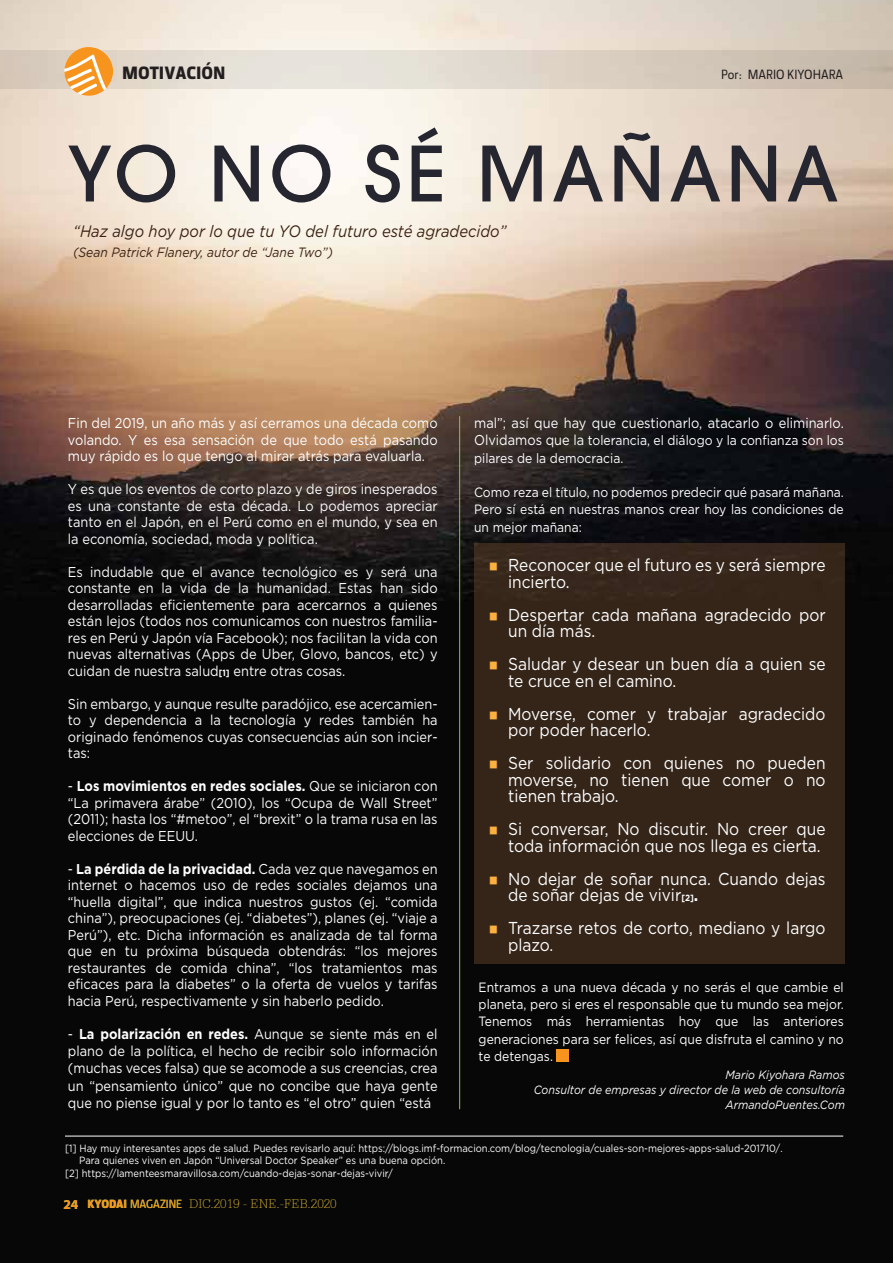
<style>
.page{position:relative;width:893px;height:1263px;background:#fff}
.page>*{position:absolute;margin:0;border:0;box-sizing:border-box;transform-origin:0 0}
.t1{font:500 75.6px "Avant Garde";letter-spacing:.065em;color:#262630}
.t2{font:900 18px "Section";color:#221e1f}
.t3{font:17.25px/16.5px "Gotham";color:#fff;scale:.9 1}
.t4{font:italic 16.5px "Gotham";color:#3b2213;scale:.9 1}
.t5{font:14.25px/16.5px "Gotham";color:#fff;text-align:justify;scale:.9 1}
.t6{font:13.5px/17.2px "Gotham";color:#fff;text-align:justify;scale:.9 1}
.t7{font:100 13.5px "Serifa BT";color:#f7941d}
.t8{font:italic 13.5px "Gotham";color:#3b2213;scale:.9 1}
.t9{font:500 13.5px "Section";color:#221e1f}
.t10{font:italic 12px/15px "Gotham";color:#fff;text-align:right;scale:.9 1}
.t11{font:10.5px "Gotham";color:#fff;scale:.9 1}
.s1{font-weight:700;font-size:9px}
.s2{font-weight:700}
.s3{font-size:14.25px}
.s4{font-family:"Myriad Pro";font-weight:700}
.s5{font-family:"Section";font-weight:900;font-size:12px}
.s6{font-family:"Section";font-weight:500;font-size:12px}
</style>
<div class="page">
<img style="left:0;top:0;width:893px;height:1263px">
<div style="left:474px;top:544px;width:370px;height:420px;background:#352519"></div>
<svg style="left:0;top:51px;width:893px;height:38px;background:#dad1c5"></svg>
<svg style="left:64px;top:45px;width:50px;height:51px;background:#f4b972"></svg>
<hr style="left:65px;top:1136px;width:778px;height:1px;background:#fff">
<hr style="left:459px;top:416px;width:1px;height:693px;background:#8dc63e">
<div style="left:556px;top:1049px;width:12px;height:12px;background:#f7941d"></div>
<p class="t2" style="left:122px;top:62px;width:105px">MOTIVACIÓN</p>
<p class="t9" style="left:721px;top:66px;width:124px">Por: MARIO KIYOHARA</p>
<h1 class="t1" style="left:67px;top:127px;width:772px">YO NO SÉ MAÑANA</h1>
<p class="t4" style="left:73px;top:221px;width:483px">“Haz algo hoy por lo que tu YO del futuro esté agradecido”</p>
<p class="t8" style="left:73px;top:243px;width:290px">(Sean Patrick Flanery, autor de “Jane Two”)</p>
<p class="t5" style="left:68px;top:415px;width:412px">Fin del 2019, un año más y así cerramos una década como volando. Y es esa sensación de que todo está pasando muy rápido es lo que tengo al mirar atrás para evaluarla.</p>
<p class="t5" style="left:68px;top:481px;width:412px">Y es que los eventos de corto plazo y de giros inesperados es una constante de esta década. Lo podemos apreciar tanto en el Japón, en el Perú como en el mundo, y sea en la economía, sociedad, moda y política.</p>
<p class="t5" style="left:68px;top:563px;width:412px">Es indudable que el avance tecnológico es y será una constante en la vida de la humanidad. Estas han sido desarrolladas eficientemente para acercarnos a quienes están lejos (todos nos comunicamos con nuestros familia&shy;res en Perú y Japón vía Facebook); nos facilitan la vida con nuevas alternativas (Apps de Uber, Glovo, bancos, etc) y cuidan de nuestra salud<span class="s1">[1]</span> entre otras cosas.</p>
<p class="t5" style="left:68px;top:695px;width:412px">Sin embargo, y aunque resulte paradójico, ese acercamien&shy;to y dependencia a la tecnología y redes también ha originado fenómenos cuyas consecuencias aún son incier&shy;tas:</p>
<p class="t5" style="left:68px;top:778px;width:412px">- <span class="s2">Los movimientos en redes sociales.</span> Que se iniciaron con “La primavera árabe” (2010), los “Ocupa de Wall Street” (2011); hasta los “#metoo”, el “brexit” o la trama rusa en las elecciones de EEUU.</p>
<p class="t5" style="left:68px;top:860px;width:412px">- <span class="s2">La pérdida de la privacidad.</span> Cada vez que navegamos en internet o hacemos uso de redes sociales dejamos una “huella digital”, que indica nuestros gustos (ej. “comida china”), preocupaciones (ej. “diabetes”), planes (ej. “viaje a Perú”), etc. Dicha información es analizada de tal forma que en tu próxima búsqueda obtendrás: “los mejores restaurantes de comida china”, “los tratamientos mas eficaces para la diabetes” o la oferta de vuelos y tarifas hacia Perú, respectivamente y sin haberlo pedido.</p>
<p class="t5" style="left:68px;top:1025px;width:412px;line-height:17.2px">- <span class="s2">La polarización en redes.</span> Aunque se siente más en el plano de la política, el hecho de recibir solo información (muchas veces falsa) que se acomode a sus creencias, crea un “pensamiento único” que no concibe que haya gente que no piense igual y por lo tanto es “el otro” quien “está</p>
<p class="t5" style="left:474px;top:415px;width:412px">mal”; así que hay que cuestionarlo, atacarlo o eliminarlo.</p>
<p class="t6" style="left:474px;top:432px;width:412px"><span class="s3">Olvidamos que la</span> tolerancia, el diálogo y la confianza son los pilares de la democracia.</p>
<p class="t6" style="left:474px;top:483px;width:412px">Como reza el título, no podemos predecir qué pasará mañana.<br>Pero sí está en nuestras manos crear hoy las condiciones de un mejor mañana:</p>
<p class="t3" style="left:508px;top:556px;width:354px">Reconocer que el futuro es y será siempre incierto.</p>
<p class="t3" style="left:508px;top:606px;width:354px">Despertar cada mañana agradecido por un día más.</p>
<p class="t3" style="left:508px;top:655px;width:354px">Saludar y desear un buen día a quien se te cruce en el camino.</p>
<p class="t3" style="left:508px;top:705px;width:354px">Moverse, comer y trabajar agradecido por poder hacerlo.</p>
<p class="t3" style="left:508px;top:754px;width:354px;text-align:justify">Ser solidario con quienes no pueden moverse, no tienen que comer o no tienen trabajo.</p>
<p class="t3" style="left:508px;top:820px;width:354px">Si conversar, No discutir. No creer que toda información que nos llega es cierta.</p>
<p class="t3" style="left:508px;top:870px;width:354px">No dejar de soñar nunca. Cuando dejas de soñar dejas de vivir<span class="s1">[2]</span><span class="s2">.</span></p>
<p class="t3" style="left:508px;top:919px;width:354px">Trazarse retos de corto, mediano y largo plazo.</p>
<p class="t6" style="left:479px;top:978px;width:407px">Entramos a una nueva década y no serás el que cambie el planeta, pero si eres el responsable que tu mundo sea mejor.<br>Tenemos más herramientas hoy que las anteriores generaciones para ser felices, así que disfruta el camino y no te detengas.</p>
<p class="t10" style="left:534px;top:1067px;width:347px">Mario Kiyohara Ramos<br>Consultor de empresas y director de la web de consultoría<br>ArmandoPuentes.Com</p>
<p class="t11" style="left:65px;top:1141px;width:799px">[1] Hay muy interesantes apps de salud. Puedes revisarlo aquí: https://blogs.imf-formacion.com/blog/tecnologia/cuales-son-mejores-apps-salud-201710/.</p>
<p class="t11" style="left:79px;top:1154px;width:408px">Para quienes viven en Japón “Universal Doctor Speaker” es una buena opción.</p>
<p class="t11" style="left:65px;top:1166px;width:366px">[2] https://lamenteesmaravillosa.com/cuando-dejas-sonar-dejas-vivir/</p>
<p class="t7" style="left:63px;top:1196px;width:275px"><span class="s4">24</span> <span class="s5">KYODAI</span> <span class="s6">MAGAZINE</span> DIC.2019 - ENE.-FEB.2020</p>
</div>
